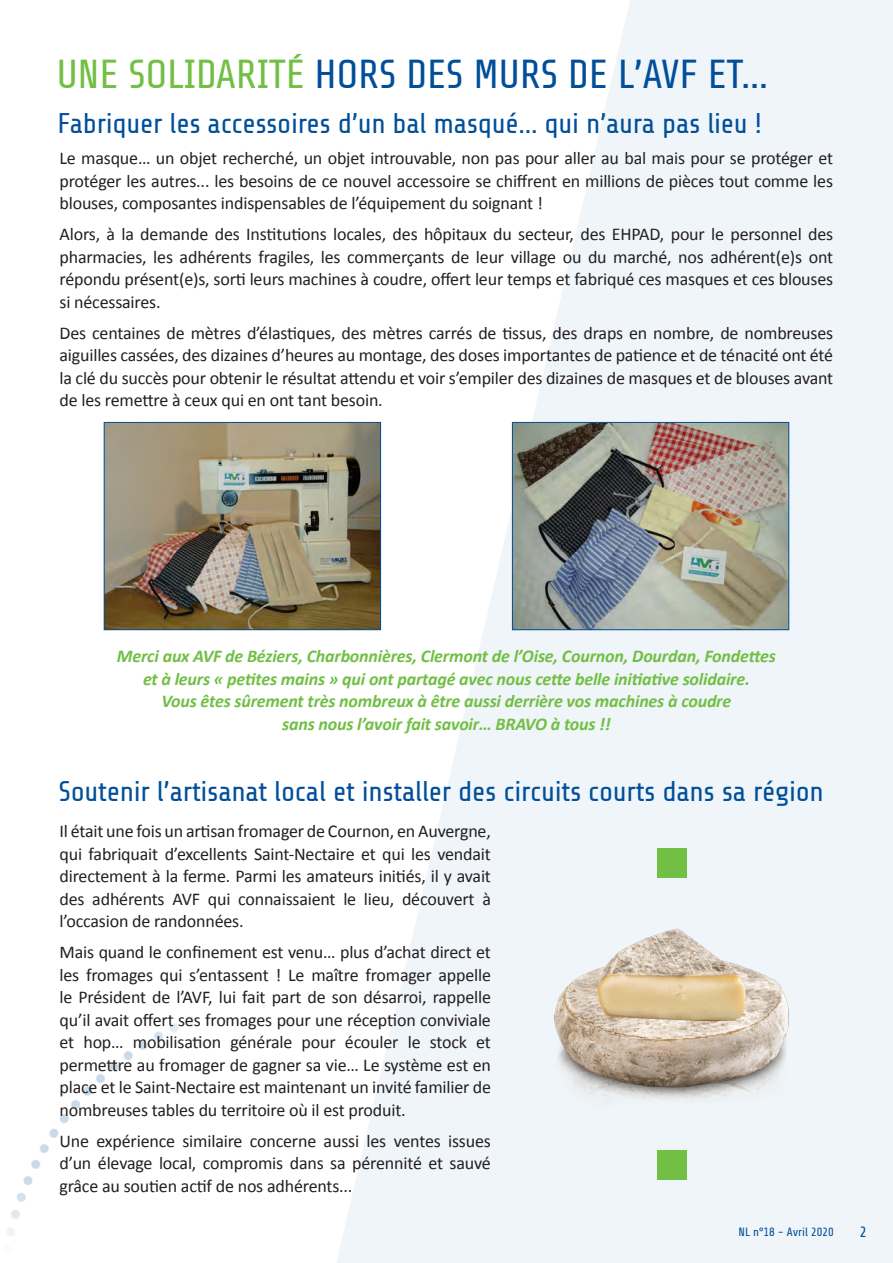
<style>
.page{position:relative;width:893px;height:1263px;background:#fff}
.page>*{position:absolute;margin:0;border:0;box-sizing:border-box;transform-origin:0 0}
.GROS_TITRE_vert{font:40.5px "Share Tech";letter-spacing:-.01em;color:#014f9a}
.TEXTE{font:28.5px "Share Tech";letter-spacing:-.01em;color:#014f9a}
.TEXTE-2{font:18px/22.5px "Calibri";letter-spacing:-.01em;color:#231f20;text-align:justify}
.TEXTE_gras_vert{font:italic 700 18px/22.5px "Calibri";letter-spacing:-.01em;color:#71bf44;text-align:center}
.t1{font:15px "Share Tech";color:#014f9a}
.Légende{font:12px "Share Tech";color:#014f9a}
.s1{color:#71bf44}
</style>
<div class="page">
<img style="left:106px;top:424px;width:273px;height:204px">
<div style="left:104px;top:422px;width:277px;height:208px;border:1px solid #014f9a"></div>
<img style="left:514px;top:424px;width:273px;height:204px">
<div style="left:512px;top:422px;width:277px;height:208px;border:1px solid #014f9a"></div>
<img style="left:555px;top:897px;width:233px;height:234px">
<div style="left:657px;top:1150px;width:30px;height:30px;background:#71bf44"></div>
<div style="left:657px;top:848px;width:30px;height:30px;background:#71bf44"></div>
<p class="GROS_TITRE_vert" style="left:56px;top:54px;width:713px"><span class="s1">UNE SOLIDARITÉ</span> HORS DES MURS DE L’AVF ET…</p>
<p class="TEXTE" style="left:57px;top:109px;width:706px">Fabriquer les accessoires d’un bal masqué... qui n’aura pas lieu !</p>
<p class="TEXTE-2" style="left:60px;top:147px;width:775px">Le masque… un objet recherché, un objet introuvable, non pas pour aller au bal mais pour se protéger et protéger les autres... les besoins de ce nouvel accessoire se chiffrent en millions de pièces tout comme les blouses, composantes indispensables de l’équipement du soignant !</p>
<p class="TEXTE-2" style="left:60px;top:223px;width:775px">Alors, à la demande des Institutions locales, des hôpitaux du secteur, des EHPAD, pour le personnel des pharmacies, les adhérents fragiles, les commerçants de leur village ou du marché, nos adhérent(e)s ont répondu présent(e)s, sorti leurs machines à coudre, offert leur temps et fabriqué ces masques et ces blouses si nécessaires.</p>
<p class="TEXTE-2" style="left:60px;top:322px;width:775px">Des centaines de mètres d’élastiques, des mètres carrés de tissus, des draps en nombre, de nombreuses aiguilles cassées, des dizaines d’heures au montage, des doses importantes de patience et de ténacité ont été la clé du succès pour obtenir le résultat attendu et voir s’empiler des dizaines de masques et de blouses avant de les remettre à ceux qui en ont tant besoin.</p>
<p class="TEXTE_gras_vert" style="left:117px;top:645px;width:660px">Merci aux AVF de Béziers, Charbonnières, Clermont de l’Oise, Cournon, Dourdan, Fondettes et à leurs « petites mains » qui ont partagé avec nous cette belle initiative solidaire.<br>Vous êtes sûrement très nombreux à être aussi derrière vos machines à coudre<br>sans nous l’avoir fait savoir… BRAVO à tous !!</p>
<p class="TEXTE" style="left:58px;top:777px;width:767px">Soutenir l’artisanat local et installer des circuits courts dans sa région</p>
<p class="TEXTE-2" style="left:60px;top:820px;width:433px">Il était une fois un artisan fromager de Cournon, en Auvergne, qui fabriquait d’excellents Saint-Nectaire et qui les vendait directement à la ferme. Parmi les amateurs initiés, il y avait des adhérents AVF qui connaissaient le lieu, découvert à l’occasion de randonnées.</p>
<p class="TEXTE-2" style="left:60px;top:941px;width:433px">Mais quand le confinement est venu… plus d’achat direct et les fromages qui s’entassent ! Le maître fromager appelle le Président de l’AVF, lui fait part de son désarroi, rappelle qu’il avait offert ses fromages pour une réception conviviale et hop… mobilisation générale pour écouler le stock et permettre au fromager de gagner sa vie… Le système est en place et le Saint-Nectaire est maintenant un invité familier de nombreuses tables du territoire où il est produit.</p>
<p class="TEXTE-2" style="left:60px;top:1130px;width:433px">Une expérience similaire concerne aussi les ventes issues d’un élevage local, compromis dans sa pérennité et sauvé grâce au soutien actif de nos adhérents...</p>
<p class="Légende" style="left:738px;top:1226px;width:97px">NL n°18 - Avril 2020</p>
<p class="t1" style="left:860px;top:1224px;width:9px">2</p>
</div>
